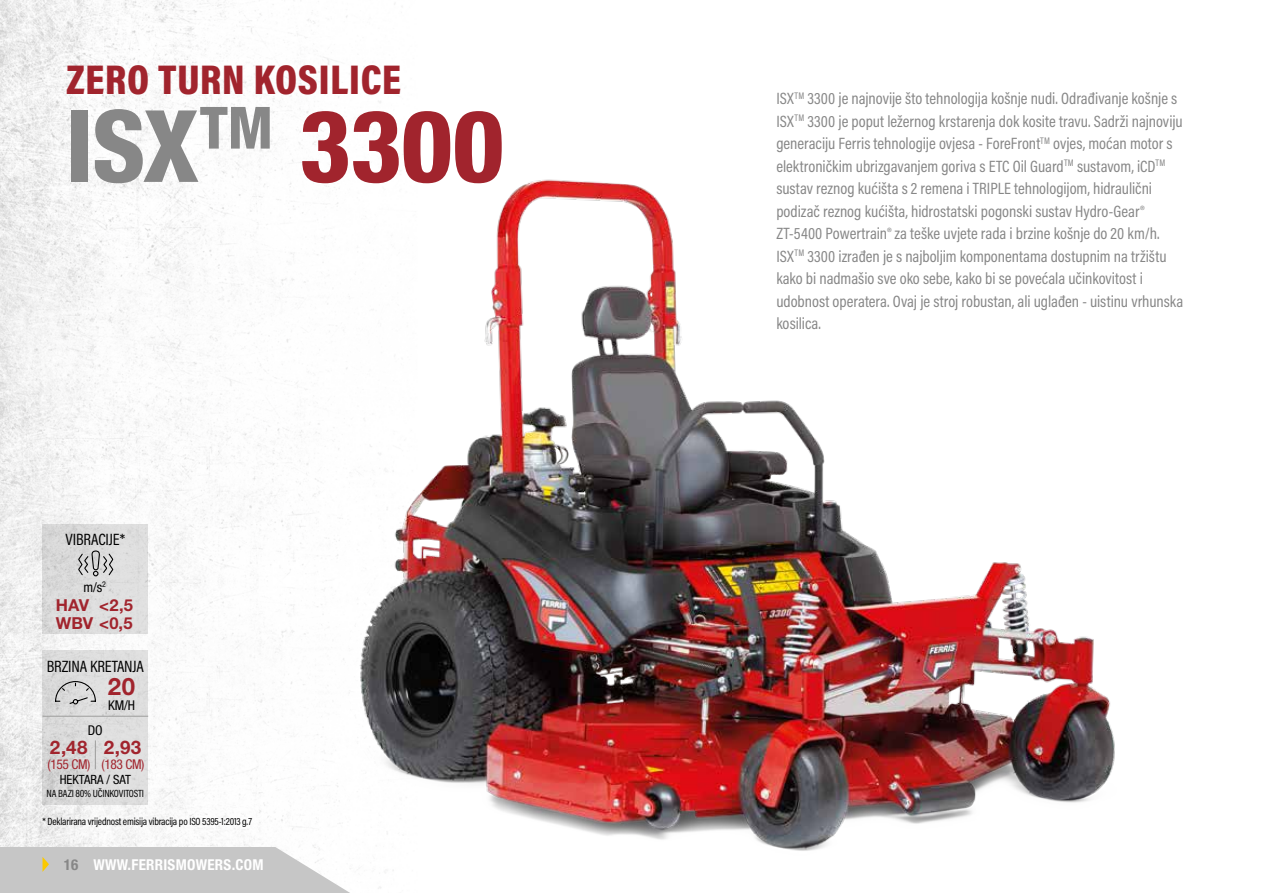
<style>
.page{position:relative;width:1263px;height:893px;background:#fff}
.page>*{position:absolute;margin:0;border:0;box-sizing:border-box;transform-origin:0 0}
.t1{font:800 condensed 100.05px "Helvetica Neue LT Std";letter-spacing:-.01em;color:#a1242d}
.t2{font:900 42px "Acumin Pro Cond";letter-spacing:.015em;color:#a1242d}
.t3{font:700 24px "Helvetica Neue LT Std";color:#a1242d}
.t4{font:700 18.75px "Helvetica Neue LT Std";color:#a1242d}
.t5{font:16.5px/22.5px "Acumin Pro Cond";color:#878787}
.t6{font:16.5px "Acumin Pro Cond";letter-spacing:-.01em;color:#000}
.t7{font:700 16.5px/18px "Helvetica Neue LT Std";color:#a1242d}
.t8{font:700 condensed 15px "Helvetica Neue LT Std";letter-spacing:.02em;color:#fff}
.t9{font:condensed 13.5px "Helvetica Neue LT Std";letter-spacing:-.03em;color:#a1242d}
.t10{font:condensed 13.5px "Helvetica Neue LT Std";color:#000}
.t11{font:condensed 12.75px "Helvetica Neue LT Std";color:#000}
.t12{font:10.5px "Acumin Pro Cond";letter-spacing:-.02em;color:#000}
.s1{color:#878787}
</style>
<div class="page">
<img style="left:0;top:0;width:395px;height:889px">
<div style="left:0;top:847px;width:350px;height:46px;background:#c6c6c6"></div>
<img style="left:250px;top:144px;width:865px;height:720px">
<div style="left:43px;top:524px;width:105px;height:109px;background:#e3e3e3"></div>
<svg style="left:77px;top:549px;width:37px;height:27px"></svg>
<div style="left:43px;top:650px;width:105px;height:155px;background:#e3e3e3"></div>
<svg style="left:55px;top:680px;width:41px;height:25px"></svg>
<hr style="left:43px;top:716px;width:105px;height:1px;background:#9d9d9c">
<svg style="left:95px;top:740px;width:1px;height:29px"></svg>
<h2 class="t2" style="left:66px;top:52px;width:337px">ZERO TURN KOSILICE</h2>
<h1 class="t1" style="left:66px;top:84px;width:440px"><span class="s1">ISX</span><sup>TM</sup> 3300</h1>
<p class="t6" style="left:66px;top:529px;width:61px">VIBRACIJE*</p>
<p class="t10" style="left:84px;top:579px;width:24px">m/s<sup>2</sup></p>
<p class="t7" style="left:56px;top:595px;width:79px">HAV &lt;2,5<br>WBV &lt;0,5</p>
<p class="t6" style="left:47px;top:655px;width:99px">BRZINA KRETANJA</p>
<h3 class="t3" style="left:108px;top:672px;width:29px">20</h3>
<p class="t10" style="left:108px;top:697px;width:28px">KM/H</p>
<p class="t10" style="left:88px;top:723px;width:16px">DO</p>
<p class="t11" style="left:60px;top:772px;width:73px">HEKTARA / SAT</p>
<p class="t4" style="left:50px;top:735px;width:93px">2,48 2,93</p>
<p class="t12" style="left:47px;top:786px;width:99px">NA BAZI 80% UČINKOVITOSTI</p>
<p class="t9" style="left:48px;top:756px;width:98px">(155 CM) (183 CM)</p>
<p class="t12" style="left:43px;top:815px;width:211px">* Deklarirana vrijednost emisija vibracija po ISO 5395-1:2013 g.7</p>
<p class="t8" style="left:64px;top:856px;width:201px"><span class="s1">16</span> WWW.FERRISMOWERS.COM</p>
<p class="t5" style="left:776px;top:87px;width:408px">ISX<sup>TM</sup> 3300 je najnovije što tehnologija košnje nudi. Odrađivanje košnje s ISX<sup>TM</sup> 3300 je poput ležernog krstarenja dok kosite travu. Sadrži najnoviju generaciju Ferris tehnologije ovjesa - ForeFront<sup>TM</sup> ovjes, moćan motor s elektroničkim ubrizgavanjem goriva s ETC Oil Guard<sup>TM</sup> sustavom, iCD<sup>TM </sup>sustav reznog kućišta s 2 remena i TRIPLE tehnologijom, hidraulični podizač reznog kućišta, hidrostatski pogonski sustav Hydro-Gear® ZT-5400 Powertrain® za teške uvjete rada i brzine košnje do 20 km/h.<br>ISX<sup>TM</sup> 3300 izrađen je s najboljim komponentama dostupnim na tržištu kako bi nadmašio sve oko sebe, kako bi se povećala učinkovitost i udobnost operatera. Ovaj je stroj robustan, ali uglađen - uistinu vrhunska kosilica.</p>
</div>
